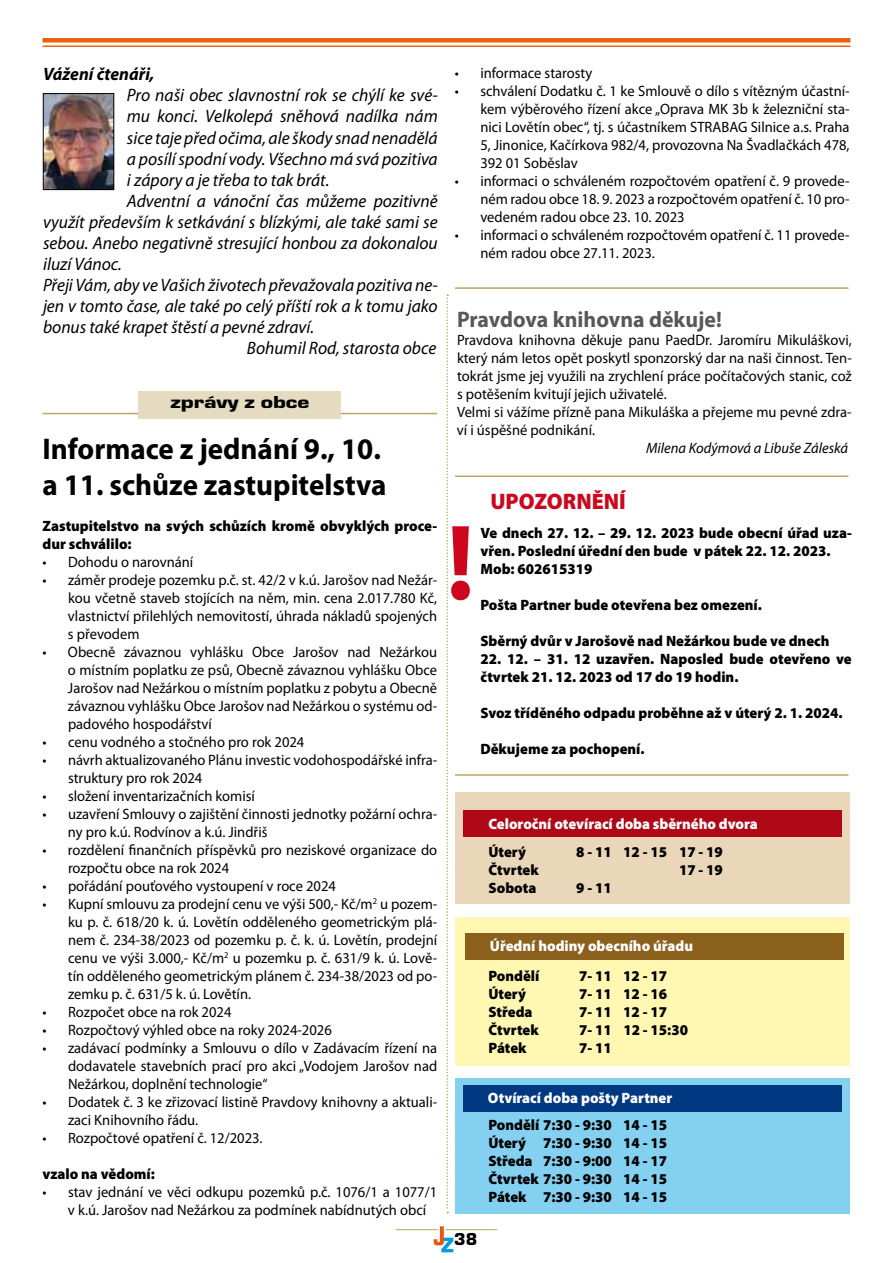
<style>
.page{position:relative;width:893px;height:1263px;background:#fff}
.page>*{position:absolute;margin:0;border:0;box-sizing:border-box;transform-origin:0 0}
.t1{font:700 108px "Myriad Pro";color:#cd071e}
.t2{font:700 30px/36px "Myriad Pro";color:#000}
.t3{font:700 22.5px "Myriad Pro";color:#58585a}
.t4{font:900 22.5px "Myriad Pro";color:#cd071e}
.t5{font:italic 18px "Myriad Pro";color:#000}
.t6{font:italic 700 18px "Myriad Pro";color:#000}
.t7{font:900 18px "Eurostile TOT";color:#000;scale:1.3 1}
.t8{font:900 18px "Eurostile TOT";color:#000}
.t9{font:15px/18px "Myriad Pro";color:#000}
.t10{font:900 15px/18px "Myriad Pro";color:#000}
.t11{font:900 15px "Myriad Pro";color:#fff}
.t12{font:italic 15px "Myriad Pro";color:#000}
</style>
<div class="page">
<svg style="left:434px;top:1226px;width:19px;height:26px"></svg>
<hr style="left:446px;top:1229px;width:51px;height:1px;background:#bca762">
<hr style="left:396px;top:1229px;width:42px;height:1px;background:#bca762">
<div style="left:43px;top:38px;width:807px;height:5px;background:#e9600f"></div>
<hr style="left:43px;top:46px;width:807px;height:1px;background:#e9600f">
<img style="left:45px;top:95px;width:67px;height:93px">
<div style="left:43px;top:93px;width:71px;height:97px;border:1px solid #000"></div>
<hr style="left:43px;top:413px;width:394px;height:1px;background:#bca762">
<div style="left:139px;top:392px;width:202px;height:27px;background:#e4dbc0"></div>
<hr style="left:455px;top:774px;width:393px;height:2px;background:#bca762">
<div style="left:455px;top:917px;width:395px;height:149px;background:#fff7b2"></div>
<div style="left:465px;top:933px;width:379px;height:26px;background:#8b601c"></div>
<div style="left:455px;top:792px;width:395px;height:112px;background:#ead7b9"></div>
<div style="left:464px;top:811px;width:378px;height:26px;background:#af0917"></div>
<div style="left:455px;top:1078px;width:395px;height:135px;background:#84d0f0"></div>
<div style="left:463px;top:1085px;width:379px;height:26px;background:#003882"></div>
<svg style="left:446px;top:294px;width:2px;height:919px"></svg>
<hr style="left:455px;top:287px;width:393px;height:2px;background:#bca762">
<hr style="left:455px;top:475px;width:393px;height:2px;background:#bca762">
<p class="t6" style="left:43px;top:63px;width:113px">Vážení čtenáři,</p>
<p class="t5" style="left:127px;top:84px;width:312px">Pro naši obec slavnostní rok se chýlí ke své-</p>
<p class="t5" style="left:127px;top:105px;width:312px">mu konci. Velkolepá sněhová nadílka nám</p>
<p class="t5" style="left:127px;top:126px;width:312px">sice taje před očima, ale škody snad nenadělá</p>
<p class="t5" style="left:127px;top:147px;width:312px">a posílí spodní vody. Všechno má svá pozitiva</p>
<p class="t5" style="left:127px;top:168px;width:204px">i zápory a je třeba to tak brát.</p>
<p class="t5" style="left:127px;top:189px;width:312px">Adventní a vánoční čas můžeme pozitivně</p>
<p class="t5" style="left:43px;top:210px;width:396px">využít především k setkávání s blízkými, ale také sami se</p>
<p class="t5" style="left:43px;top:231px;width:396px">sebou. Anebo negativně stresující honbou za dokonalou</p>
<p class="t5" style="left:43px;top:252px;width:80px">iluzí Vánoc.</p>
<p class="t5" style="left:43px;top:273px;width:396px">Přeji Vám, aby ve Vašich životech převažovala pozitiva ne-</p>
<p class="t5" style="left:43px;top:294px;width:396px">jen v tomto čase, ale také po celý příští rok a k tomu jako</p>
<p class="t5" style="left:43px;top:315px;width:273px">bonus také krapet štěstí a pevné zdraví.</p>
<p class="t5" style="left:247px;top:336px;width:191px">Bohumil Rod, starosta obce</p>
<p class="t7" style="left:170px;top:392px;width:108px">zprávy z obce</p>
<h2 class="t2" style="left:43px;top:430px;width:346px">Informace z jednání 9., 10. a 11. schůze zastupitelstva</h2>
<p class="t10" style="left:43px;top:516px;width:396px">Zastupitelstvo na svých schůzích kromě obvyklých proce&shy;dur schválilo:</p>
<p class="t9" style="left:43px;top:553px;width:152px">• Dohodu o narovnání</p>
<p class="t9" style="left:68px;top:571px;width:371px;text-align:justify;text-indent:-25px">• záměr prodeje pozemku p.č. st. 42/2 v k.ú. Jarošov nad Nežár&shy;kou včetně staveb stojících na něm, min. cena 2.017.780 Kč, vlastnictví přilehlých nemovitostí, úhrada nákladů spojených s převodem</p>
<p class="t9" style="left:68px;top:643px;width:371px;text-align:justify;text-indent:-25px">• Obecně závaznou vyhlášku Obce Jarošov nad Nežárkou o místním poplatku ze psů, Obecně závaznou vyhlášku Obce Jarošov nad Nežárkou o místním poplatku z pobytu a Obecně závaznou vyhlášku Obce Jarošov nad Nežárkou o systému od&shy;padového hospodářství</p>
<p class="t9" style="left:43px;top:733px;width:263px">• cenu vodného a stočného pro rok 2024</p>
<p class="t9" style="left:68px;top:751px;width:371px;text-indent:-25px">• návrh aktualizovaného Plánu investic vodohospodářské infra&shy;struktury pro rok 2024</p>
<p class="t9" style="left:42px;top:787px;width:214px">• složení inventarizačních komisí</p>
<p class="t9" style="left:68px;top:805px;width:371px;text-indent:-25px">• uzavření Smlouvy o zajištění činnosti jednotky požární ochra&shy;ny pro k.ú. Rodvínov a k.ú. Jindřiš</p>
<p class="t9" style="left:68px;top:841px;width:371px;text-indent:-26px">• rozdělení finančních příspěvků pro neziskové organizace do rozpočtu obce na rok 2024</p>
<p class="t9" style="left:42px;top:877px;width:295px">• pořádání pouťového vystoupení v roce 2024</p>
<p class="t9" style="left:68px;top:895px;width:371px;text-align:justify;text-indent:-25px">• Kupní smlouvu za prodejní cenu ve výši 500,- Kč/m<sup>2</sup> u pozem&shy;ku p. č. 618/20 k. ú. Lovětín odděleného geometrickým plá&shy;nem č. 234-38/2023 od pozemku p. č. k. ú. Lovětín, prodejní cenu ve výši 3.000,- Kč/m<sup>2</sup> u pozemku p. č. 631/9 k. ú. Lově&shy;tín odděleného geometrickým plánem č. 234-38/2023 od po&shy;zemku p. č. 631/5 k. ú. Lovětín.</p>
<p class="t9" style="left:42px;top:1003px;width:191px">• Rozpočet obce na rok 2024</p>
<p class="t9" style="left:42px;top:1021px;width:291px">• Rozpočtový výhled obce na roky 2024-2026</p>
<p class="t9" style="left:68px;top:1039px;width:371px;text-align:justify;text-indent:-26px">• zadávací podmínky a Smlouvu o dílo v Zadávacím řízení na dodavatele stavebních prací pro akci „Vodojem Jarošov nad Nežárkou, doplnění technologie“</p>
<p class="t9" style="left:68px;top:1093px;width:371px;text-indent:-25px">• Dodatek č. 3 ke zřizovací listině Pravdovy knihovny a aktuali&shy;zaci Knihovního řádu.</p>
<p class="t9" style="left:43px;top:1129px;width:222px">• Rozpočtové opatření č. 12/2023.</p>
<p class="t10" style="left:43px;top:1164px;width:114px">vzalo na vědomí:</p>
<p class="t9" style="left:68px;top:1183px;width:371px;text-indent:-25px">• stav jednání ve věci odkupu pozemků p.č. 1076/1 a 1077/1 v k.ú. Jarošov nad Nežárkou za podmínek nabídnutých obcí</p>
<p class="t9" style="left:455px;top:64px;width:139px">• informace starosty</p>
<p class="t9" style="left:480px;top:82px;width:371px;text-align:justify;text-indent:-26px">• schválení Dodatku č. 1 ke Smlouvě o dílo s vítězným účastní&shy;kem výběrového řízení akce „Oprava MK 3b k železniční sta&shy;nici Lovětín obec“, tj. s účastníkem STRABAG Silnice a.s. Praha 5, Jinonice, Kačírkova 982/4, provozovna Na Švadlačkách 478, 392 01 Soběslav</p>
<p class="t9" style="left:480px;top:172px;width:371px;text-align:justify;text-indent:-26px">• informaci o schváleném rozpočtovém opatření č. 9 provede&shy;ném radou obce 18. 9. 2023 a rozpočtovém opatření č. 10 pro&shy;vedeném radou obce 23. 10. 2023</p>
<p class="t9" style="left:480px;top:226px;width:371px;text-indent:-26px">• informaci o schváleném rozpočtovém opatření č. 11 provede&shy;ném radou obce 27.11. 2023.</p>
<h3 class="t3" style="left:457px;top:305px;width:266px">Pravdova knihovna děkuje!</h3>
<p class="t9" style="left:457px;top:331px;width:396px">Pravdova knihovna děkuje panu PaedDr. Jaromíru Mikuláškovi, který nám letos opět poskytl sponzorský dar na naši činnost. Ten&shy;tokrát jsme jej využili na zrychlení práce počítačových stanic, což s potěšením kvitují jejich uživatelé.<br>Velmi si vážíme přízně pana Mikuláška a přejeme mu pevné zdra&shy;ví i úspěšné podnikání.</p>
<p class="t12" style="left:646px;top:439px;width:204px">Milena Kodýmová a Libuše Záleská</p>
<h3 class="t4" style="left:490px;top:486px;width:137px">UPOZORNĚNÍ</h3>
<h1 class="t1" style="left:447px;top:492px;width:30px">!</h1>
<p class="t10" style="left:480px;top:523px;width:373px">Ve dnech 27. 12. – 29. 12. 2023 bude obecní úřad uza&shy;vřen. Poslední úřední den bude v pátek 22. 12. 2023.<br>Mob: 602615319</p>
<p class="t10" style="left:480px;top:595px;width:283px">Pošta Partner bude otevřena bez omezení.</p>
<p class="t10" style="left:480px;top:631px;width:350px">Sběrný dvůr v Jarošově nad Nežárkou bude ve dnech</p>
<p class="t10" style="left:480px;top:649px;width:373px">22. 12. – 31. 12 uzavřen. Naposled bude otevřeno ve čtvrtek 21. 12. 2023 od 17 do 19 hodin.</p>
<p class="t10" style="left:480px;top:703px;width:363px">Svoz tříděného odpadu proběhne až v úterý 2. 1. 2024.</p>
<p class="t10" style="left:480px;top:739px;width:166px">Děkujeme za pochopení.</p>
<p class="t11" style="left:488px;top:814px;width:271px">Celoroční otevírací doba sběrného dvora</p>
<p class="t10" style="left:488px;top:842px;width:39px">Úterý</p>
<p class="t10" style="left:576px;top:842px;width:148px">8 - 11 12 - 15 17 - 19</p>
<p class="t10" style="left:488px;top:860px;width:52px">Čtvrtek</p>
<p class="t10" style="left:679px;top:860px;width:45px">17 - 19</p>
<p class="t10" style="left:488px;top:878px;width:49px">Sobota</p>
<p class="t10" style="left:576px;top:878px;width:37px">9 - 11</p>
<p class="t11" style="left:490px;top:936px;width:205px">Úřední hodiny obecního úřadu</p>
<p class="t10" style="left:488px;top:966px;width:52px">Pondělí</p>
<p class="t10" style="left:579px;top:966px;width:89px">7- 11 12 - 17</p>
<p class="t10" style="left:488px;top:984px;width:39px">Úterý</p>
<p class="t10" style="left:579px;top:984px;width:89px">7- 11 12 - 16</p>
<p class="t10" style="left:488px;top:1002px;width:46px">Středa</p>
<p class="t10" style="left:579px;top:1002px;width:89px">7- 11 12 - 17</p>
<p class="t10" style="left:488px;top:1020px;width:52px">Čtvrtek</p>
<p class="t10" style="left:579px;top:1020px;width:110px">7- 11 12 - 15:30</p>
<p class="t10" style="left:488px;top:1038px;width:40px">Pátek</p>
<p class="t10" style="left:579px;top:1038px;width:34px">7- 11</p>
<p class="t11" style="left:488px;top:1088px;width:186px">Otvírací doba pošty Partner</p>
<p class="t10" style="left:488px;top:1115px;width:180px;text-align:justify">Pondělí 7:30 - 9:30 14 - 15<br>Úterý 7:30 - 9:30 14 - 15<br>Středa 7:30 - 9:00 14 - 17<br>Čtvrtek 7:30 - 9:30 14 - 15<br>Pátek 7:30 - 9:30 14 - 15</p>
<p class="t8" style="left:454px;top:1229px;width:25px">38</p>
</div>
